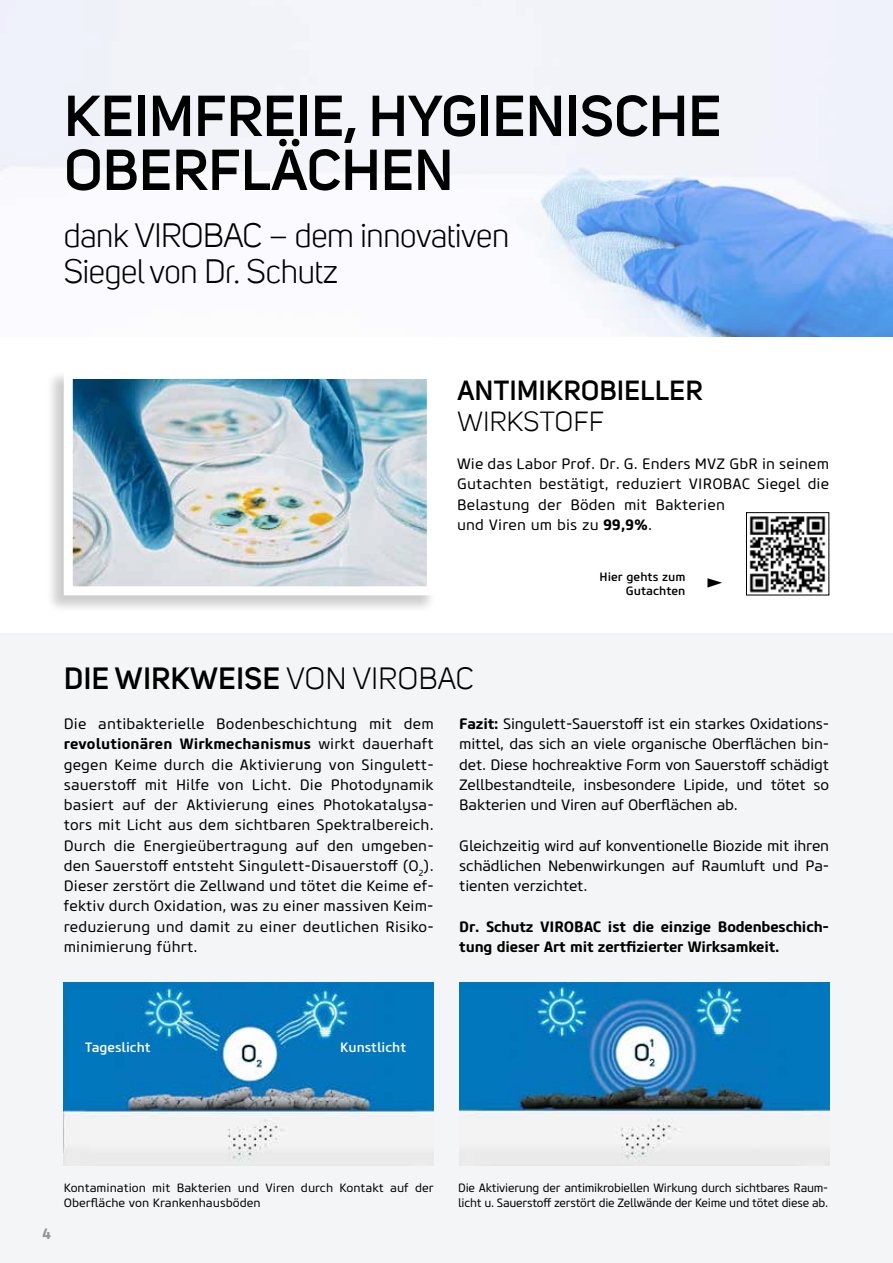
<style>
.page{position:relative;width:893px;height:1263px;background:#fff}
.page>*{position:absolute;margin:0;border:0;box-sizing:border-box;transform-origin:0 0}
.t1{font:600 57px/54px "Uni Sans";letter-spacing:.01em;color:#000}
.t2{font:33px/36px "Uni Sans";letter-spacing:-.01em;color:#000}
.t3{font:600 30px "Uni Sans";letter-spacing:.02em;color:#000}
.t4{font:600 27px "Uni Sans";letter-spacing:.02em;color:#000}
.t5{font:27px "Uni Sans";letter-spacing:.02em;color:#000}
.t6{font:700 27px "Core Sans M65";color:#000}
.t7{font:15px/20.2px "Core Sans M45";letter-spacing:.01em;color:#000;text-align:justify}
.t8{font:700 15px/20.2px "Core Sans M65";letter-spacing:-.01em;color:#000}
.t9{font:700 15px "Core Sans M65";letter-spacing:.01em;color:#000}
.t10{font:700 15px "Core Sans M65";color:#90989c}
.t11{font:500 13.5px "Core Sans M55";color:#fff}
.t12{font:12px/15px "Core Sans M45";letter-spacing:-.02em;color:#000}
.t13{font:12px/15px "Core Sans M45";color:#000}
.t14{font:500 12px/14.4px "Core Sans M55";color:#000;text-align:right}
.s1{font-family:"Core Sans M65";font-weight:700}
.s2{font-weight:400}
.s3{font-family:"Core Sans M45";font-weight:400}
</style>
<div class="page">
<img style="left:0;top:0;width:893px;height:337px">
<div style="left:0;top:634px;width:893px;height:629px;background:#f4f5f6"></div>
<img style="left:459px;top:982px;width:370px;height:183px">
<img style="left:64px;top:982px;width:370px;height:183px">
<img style="left:749px;top:516px;width:77px;height:77px">
<div style="left:746px;top:512px;width:83px;height:83px;border:1px solid #000"></div>
<div style="left:46px;top:370px;width:390px;height:244px;background:#000;opacity:.2"></div>
<img style="left:74px;top:380px;width:352px;height:205px">
<div style="left:64px;top:370px;width:372px;height:225px;border:9px solid #fff"></div>
<h1 class="t1" style="left:64px;top:89px;width:658px">KEIMFREIE, HYGIENISCHE<br>OBERFLÄCHEN</h1>
<h2 class="t2" style="left:64px;top:218px;width:447px">dank VIROBAC – dem innovativen<br>Siegel von Dr. Schutz</h2>
<h3 class="t4" style="left:457px;top:374px;width:247px">ANTIMIKROBIELLER</h3>
<h3 class="t5" style="left:457px;top:406px;width:148px">WIRKSTOFF</h3>
<p class="t7" style="left:457px;top:454px;width:374px;text-align:left">Wie das Labor Prof. Dr. G. Enders MVZ GbR in seinem Gutachten bestätigt, reduziert VIROBAC Siegel die Belastung der Böden mit Bakterien<br>und Viren um bis zu <span class="s1">99,9%</span>.</p>
<p class="t14" style="left:600px;top:570px;width:87px">Hier gehts zum<br>Gutachten</p>
<h3 class="t6" style="left:706px;top:565px;width:18px">►</h3>
<h3 class="t3" style="left:64px;top:661px;width:411px">DIE WIRKWEISE <span class="s2">VON VIROBAC</span></h3>
<p class="t7" style="left:64px;top:714px;width:371px">Die antibakterielle Bodenbeschichtung mit dem</p>
<p class="t9" style="left:64px;top:734px;width:371px">revolutionären Wirkmechanismus <span class="s3">wirkt dauerhaft</span></p>
<p class="t7" style="left:64px;top:754px;width:371px">gegen Keime durch die Aktivierung von Singulett&shy;sauerstoff mit Hilfe von Licht. Die Photodynamik basiert auf der Aktivierung eines Photokatalysa&shy;tors mit Licht aus dem sichtbaren Spektralbereich.<br>Durch die Energieübertragung auf den umgeben&shy;den Sauerstoff entsteht Singulett-Disauerstoff (O<sub>2</sub>).<br>Dieser zerstört die Zellwand und tötet die Keime ef&shy;fektiv durch Oxidation, was zu einer massiven Keim&shy;reduzierung und damit zu einer deutlichen Risiko&shy;minimierung führt.</p>
<p class="t7" style="left:459px;top:714px;width:371px"><span class="s1">Fazit:</span> Singulett-Sauerstoff ist ein starkes Oxidations&shy;mittel, das sich an viele organische Oberflächen bin&shy;det. Diese hochreaktive Form von Sauerstoff schädigt Zellbestandteile, insbesondere Lipide, und tötet so Bakterien und Viren auf Oberflächen ab.</p>
<p class="t7" style="left:459px;top:835px;width:371px">Gleichzeitig wird auf konventionelle Biozide mit ihren schädlichen Nebenwirkungen auf Raumluft und Pa&shy;tienten verzichtet.</p>
<p class="t8" style="left:459px;top:916px;width:371px">Dr. Schutz VIROBAC ist die einzige Bodenbeschich&shy;tung dieser Art mit zertfizierter Wirksamkeit.</p>
<p class="t11" style="left:85px;top:1039px;width:67px">Tageslicht</p>
<p class="t11" style="left:340px;top:1038px;width:68px">Kunstlicht</p>
<p class="t10" style="left:43px;top:1224px;width:10px">4</p>
<p class="t13" style="left:64px;top:1181px;width:371px">Kontamination mit Bakterien und Viren durch Kontakt auf der<br>Oberfläche von Krankenhausböden</p>
<p class="t12" style="left:458px;top:1181px;width:371px">Die Aktivierung der antimikrobiellen Wirkung durch sichtbares Raum&shy;licht u. Sauerstoff zerstört die Zellwände der Keime und tötet diese ab.</p>
</div>
